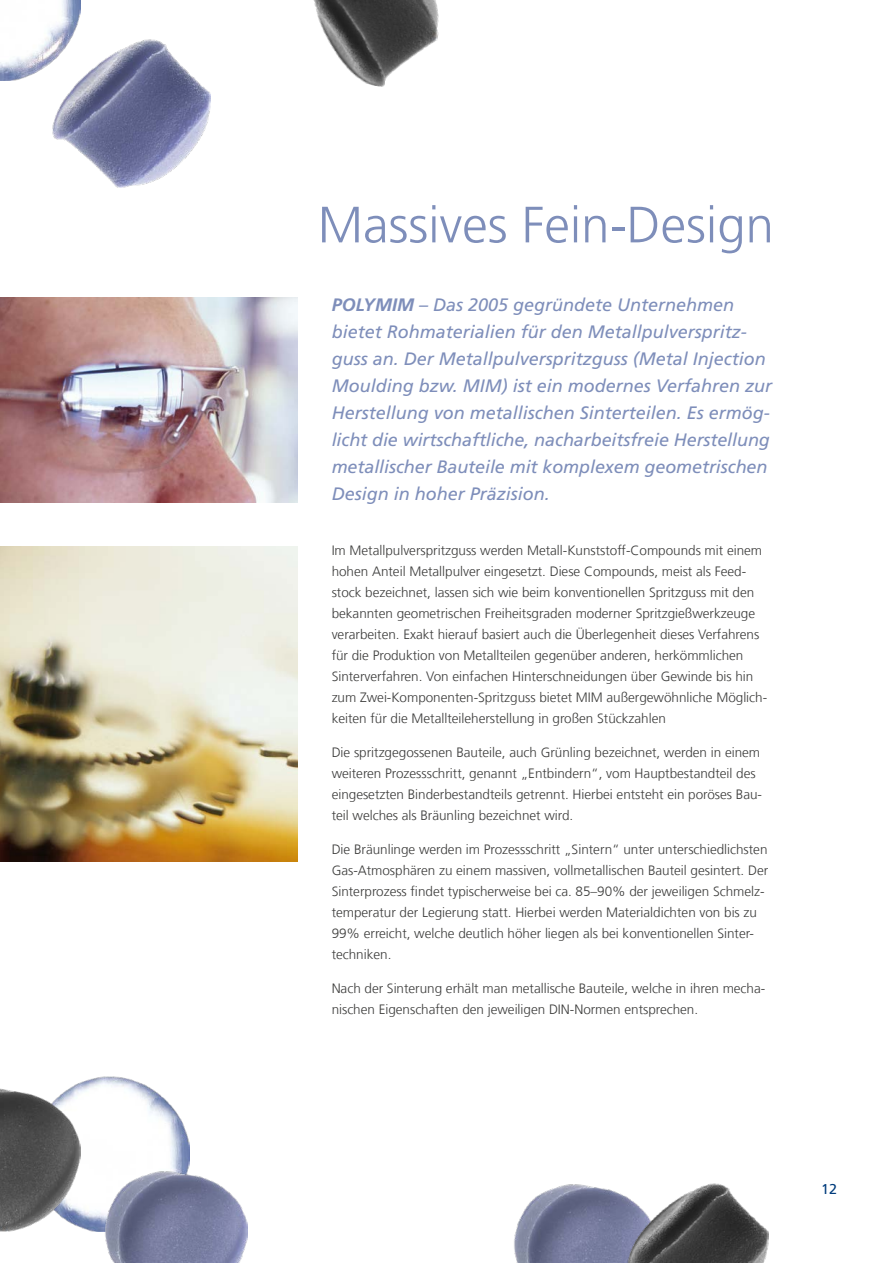
<style>
.page{position:relative;width:893px;height:1263px;background:#fff}
.page>*{position:absolute;margin:0;border:0;box-sizing:border-box;transform-origin:0 0}
.t1{font:300 51px "Frutiger LT Com";color:#7e8eba}
.t2{font:italic 18px/27px "Frutiger LT Com";color:#7e8eba}
.t3{font:14.25px "Frutiger LT Com";color:#003c7c}
.t4{font:300 13.5px/21px "Frutiger LT Com";color:#3b3b3a}
.s1{font-weight:700}
</style>
<div class="page">
<img style="left:514px;top:1184px;width:113px;height:79px">
<img style="left:627px;top:1183px;width:141px;height:80px">
<img style="left:72px;top:1077px;width:117px;height:154px">
<img style="left:0;top:0;width:81px;height:80px">
<img style="left:53px;top:40px;width:158px;height:147px">
<img style="left:313px;top:0;width:126px;height:87px">
<img style="left:0;top:1087px;width:81px;height:144px">
<img style="left:98px;top:1170px;width:150px;height:93px">
<img style="left:0;top:298px;width:298px;height:204px">
<img style="left:0;top:546px;width:298px;height:315px">
<h1 class="t1" style="left:318px;top:195px;width:458px">Massives Fein-Design</h1>
<p class="t2" style="left:332px;top:291px;width:442px"><span class="s1">POLYMIM</span> – Das 2005 gegründete Unternehmen bietet Rohmaterialien für den Metallpulverspritz&shy;guss an. Der Metallpulverspritzguss (Metal Injection Moulding bzw. MIM) ist ein modernes Verfahren zur Herstellung von metallischen Sinterteilen. Es ermög&shy;licht die wirtschaftliche, nacharbeitsfreie Herstellung metallischer Bauteile mit komplexem geometrischen Design in hoher Präzision.</p>
<p class="t4" style="left:332px;top:540px;width:437px">Im Metallpulverspritzguss werden Metall-Kunststoff-Compounds mit einem hohen Anteil Metallpulver eingesetzt. Diese Compounds, meist als Feed&shy;stock bezeichnet, lassen sich wie beim konventionellen Spritzguss mit den bekannten geometrischen Freiheitsgraden moderner Spritzgießwerkzeuge verarbeiten. Exakt hierauf basiert auch die Überlegenheit dieses Verfahrens für die Produktion von Metallteilen gegenüber anderen, herkömmlichen Sinterverfahren. Von einfachen Hinterschneidungen über Gewinde bis hin zum Zwei-Komponenten-Spritzguss bietet MIM außergewöhnliche Möglich&shy;keiten für die Metallteileherstellung in großen Stückzahlen</p>
<p class="t4" style="left:332px;top:742px;width:432px">Die spritzgegossenen Bauteile, auch Grünling bezeichnet, werden in einem weiteren Prozessschritt, genannt „Entbindern“, vom Hauptbestandteil des eingesetzten Binderbestandteils getrennt. Hierbei entsteht ein poröses Bau&shy;teil welches als Bräunling bezeichnet wird.</p>
<p class="t4" style="left:332px;top:839px;width:438px">Die Bräunlinge werden im Prozessschritt „Sintern“ unter unterschiedlichsten Gas-Atmosphären zu einem massiven, vollmetallischen Bauteil gesintert. Der Sinterprozess findet typischerweise bei ca. 85–90% der jeweiligen Schmelz&shy;temperatur der Legierung statt. Hierbei werden Materialdichten von bis zu 99% erreicht, welche deutlich höher liegen als bei konventionellen Sinter&shy;techniken.</p>
<p class="t4" style="left:332px;top:977px;width:435px">Nach der Sinterung erhält man metallische Bauteile, welche in ihren mecha&shy;nischen Eigenschaften den jeweiligen DIN-Normen entsprechen.</p>
<p class="t3" style="left:821px;top:1180px;width:17px">12</p>
</div>
